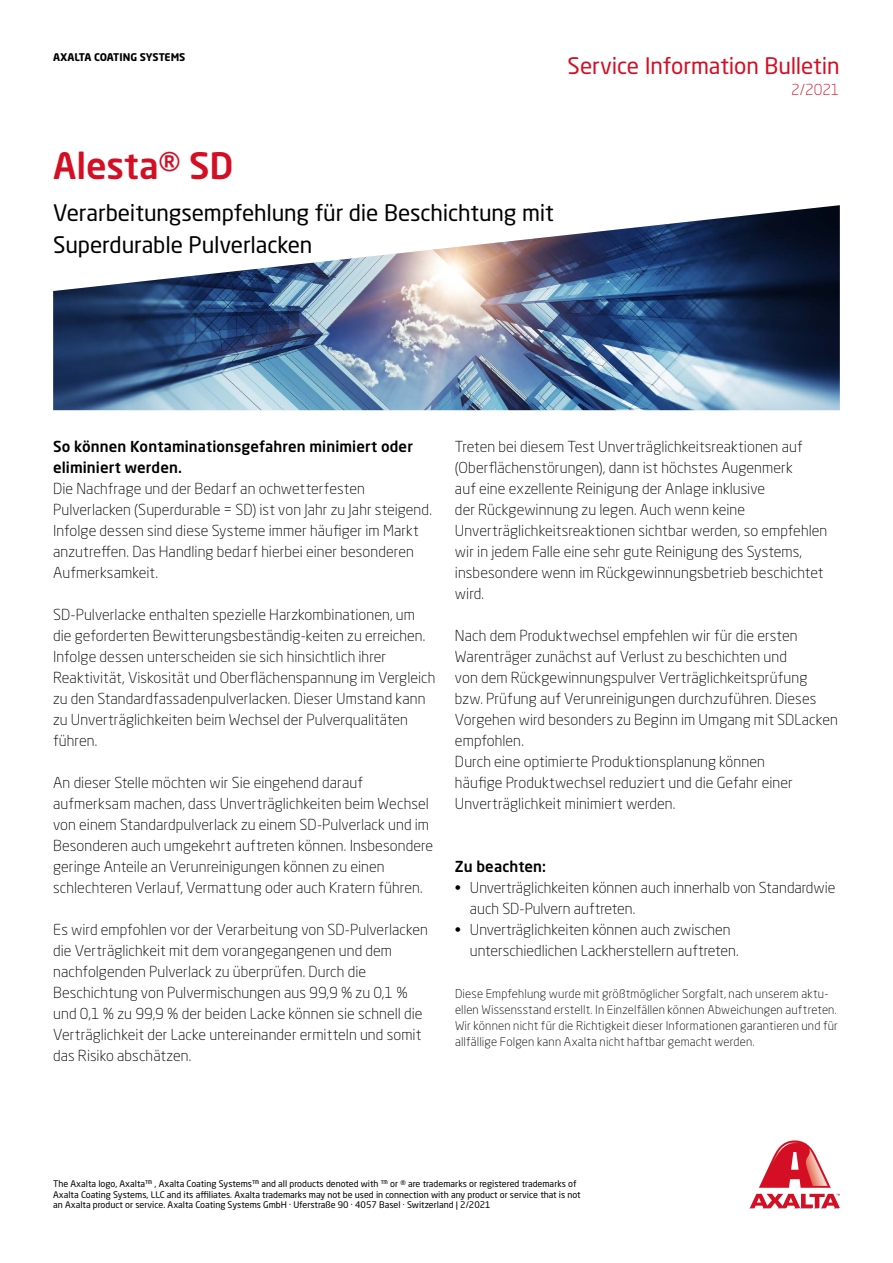
<style>
.page{position:relative;width:893px;height:1263px;background:#fff}
.page>*{position:absolute;margin:0;border:0;box-sizing:border-box;transform-origin:0 0}
.t1{font:500 36px "Neo Sans Pro";color:#d40f23}
.t2{font:22.5px/31.5px "Neo Sans Pro";letter-spacing:-.005em;color:#000}
.t3{font:22.5px "Neo Sans Pro";letter-spacing:-.01em;color:#d40f23}
.t4{font:300 15px/21px "Neo Sans Pro";letter-spacing:.005em;color:#000}
.t5{font:500 15px/21px "Neo Sans Pro";letter-spacing:.005em;color:#000}
.t6{font:300 15px "Neo Sans Pro";color:#d40f23}
.t7{font:300 12px/15.8px "Neo Sans Pro";letter-spacing:.015em;color:#000}
.t8{font:700 10.5px "Neo Sans Pro";letter-spacing:-.01em;color:#000}
.t9{font:9px/10.5px "Neo Sans Pro";color:#000}
</style>
<div class="page">
<svg style="left:750px;top:1140px;width:90px;height:68px"></svg>
<img style="left:53px;top:205px;width:787px;height:205px">
<p class="t8" style="left:53px;top:50px;width:134px">AXALTA COATING SYSTEMS</p>
<h2 class="t3" style="left:568px;top:52px;width:274px">Service Information Bulletin</h2>
<p class="t6" style="left:791px;top:81px;width:50px">2/2021</p>
<h1 class="t1" style="left:53px;top:143px;width:182px">Alesta® SD</h1>
<h2 class="t2" style="left:53px;top:197px;width:502px">Verarbeitungsempfehlung für die Beschichtung mit<br>Superdurable Pulverlacken</h2>
<p class="t5" style="left:53px;top:436px;width:361px">So können Kontaminationsgefahren minimiert oder eliminiert werden.</p>
<p class="t4" style="left:53px;top:478px;width:380px">Die Nachfrage und der Bedarf an ochwetterfesten Pulverlacken (Superdurable = SD) ist von Jahr zu Jahr steigend.<br>Infolge dessen sind diese Systeme immer häufiger im Markt anzutreffen. Das Handling bedarf hierbei einer besonderen Aufmerksamkeit.</p>
<p class="t4" style="left:53px;top:604px;width:384px">SD-Pulverlacke enthalten spezielle Harzkombinationen, um die geforderten Bewitterungsbeständig-keiten zu erreichen.<br>Infolge dessen unterscheiden sie sich hinsichtlich ihrer Reaktivität, Viskosität und Oberflächenspannung im Vergleich zu den Standardfassadenpulverlacken. Dieser Umstand kann zu Unverträglichkeiten beim Wechsel der Pulverqualitäten führen.</p>
<p class="t4" style="left:53px;top:772px;width:382px">An dieser Stelle möchten wir Sie eingehend darauf aufmerksam machen, dass Unverträglichkeiten beim Wechsel von einem Standardpulverlack zu einem SD-Pulverlack und im Besonderen auch umgekehrt auftreten können. Insbesondere geringe Anteile an Verunreinigungen können zu einen schlechteren Verlauf, Vermattung oder auch Kratern führen.</p>
<p class="t4" style="left:53px;top:919px;width:376px">Es wird empfohlen vor der Verarbeitung von SD-Pulverlacken die Verträglichkeit mit dem vorangegangenen und dem nachfolgenden Pulverlack zu überprüfen. Durch die Beschichtung von Pulvermischungen aus 99,9 % zu 0,1 % und 0,1 % zu 99,9 % der beiden Lacke können sie schnell die Verträglichkeit der Lacke untereinander ermitteln und somit das Risiko abschätzen.</p>
<p class="t4" style="left:455px;top:436px;width:374px">Treten bei diesem Test Unverträglichkeitsreaktionen auf (Oberflächenstörungen), dann ist höchstes Augenmerk<br>auf eine exzellente Reinigung der Anlage inklusive<br>der Rückgewinnung zu legen. Auch wenn keine Unverträglichkeitsreaktionen sichtbar werden, so empfehlen wir in jedem Falle eine sehr gute Reinigung des Systems, insbesondere wenn im Rückgewinnungsbetrieb beschichtet wird.</p>
<p class="t4" style="left:455px;top:625px;width:384px">Nach dem Produktwechsel empfehlen wir für die ersten Warenträger zunächst auf Verlust zu beschichten und<br>von dem Rückgewinnungspulver Verträglichkeitsprüfung bzw. Prüfung auf Verunreinigungen durchzuführen. Dieses Vorgehen wird besonders zu Beginn im Umgang mit SDLacken empfohlen.<br>Durch eine optimierte Produktionsplanung können<br>häufige Produktwechsel reduziert und die Gefahr einer Unverträglichkeit minimiert werden.</p>
<p class="t5" style="left:455px;top:856px;width:92px">Zu beachten:</p>
<p class="t4" style="left:470px;top:877px;width:367px;text-indent:-15px">• Unverträglichkeiten können auch innerhalb von Standardwie auch SD-Pulvern auftreten.</p>
<p class="t4" style="left:470px;top:919px;width:270px;text-indent:-15px">• Unverträglichkeiten können auch zwischen unterschiedlichen Lackherstellern auftreten.</p>
<p class="t7" style="left:455px;top:986px;width:384px">Diese Empfehlung wurde mit größtmöglicher Sorgfalt, nach unserem aktu&shy;ellen Wissensstand erstellt. In Einzelfällen können Abweichungen auftreten.<br>Wir können nicht für die Richtigkeit dieser Informationen garantieren und für allfällige Folgen kann Axalta nicht haftbar gemacht werden.</p>
<p class="t9" style="left:53px;top:1178px;width:529px">The Axalta logo, Axalta™ , Axalta Coating Systems™ and all products denoted with ™ or ® are trademarks or registered trademarks of<br>Axalta Coating Systems, LLC and its affiliates. Axalta trademarks may not be used in connection with any product or service that is not an Axalta product or service. Axalta Coating Systems GmbH · Uferstraße 90 · 4057 Basel · Switzerland | 2/2021</p>
</div>
